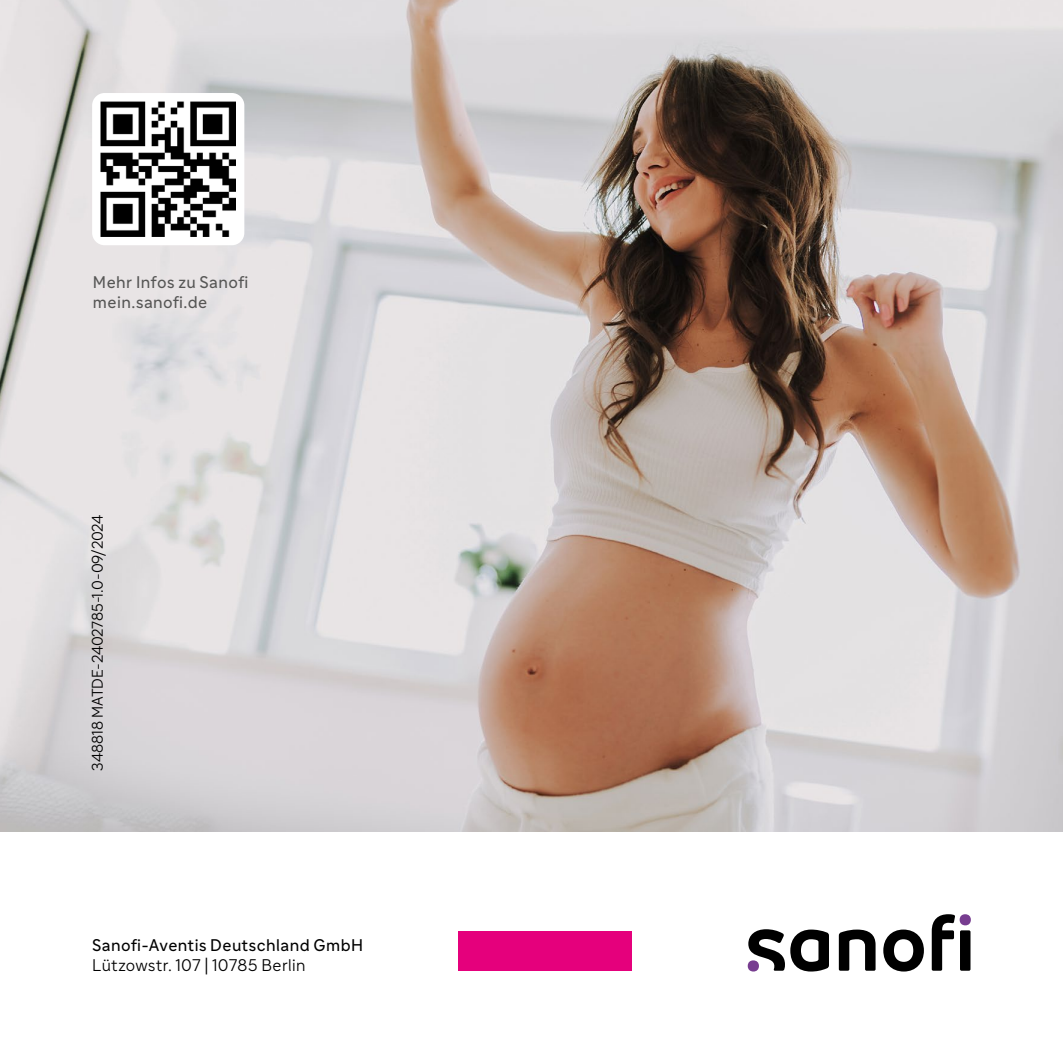
<style>
.page{position:relative;width:1063px;height:1063px;background:#fff}
.page>*{position:absolute;margin:0;border:0;box-sizing:border-box;transform-origin:0 0}
.t1{font:16.5px "Sanofi Sans";letter-spacing:.025em;color:#565655}
.t2{font:16.5px "Sanofi Sans";letter-spacing:.025em;color:#000}
.t3{font:300 16.5px "Sanofi Sans";letter-spacing:.025em;color:#000}
.t4{font:300 15px "Sanofi Sans";color:#000}
</style>
<div class="page">
<img style="left:0;top:0;width:1063px;height:831px">
<svg style="left:748px;top:929px;width:81px;height:43px"></svg>
<svg style="left:839px;top:930px;width:37px;height:41px"></svg>
<svg style="left:883px;top:930px;width:41px;height:42px"></svg>
<div style="left:960px;top:930px;width:10px;height:41px;background:#000;border-radius:2px"></div>
<svg style="left:932px;top:914px;width:23px;height:57px"></svg>
<div style="left:748px;top:960px;width:11px;height:12px;background:#773d90;border-radius:50%"></div>
<div style="left:960px;top:914px;width:11px;height:11px;background:#773d90;border-radius:50%"></div>
<div style="left:92px;top:93px;width:152px;height:152px;background:#fff;border-radius:12px"></div>
<img style="left:100px;top:101px;width:136px;height:136px">
<div style="left:458px;top:931px;width:173px;height:40px;background:#e5007c"></div>
<p class="t1" style="left:93px;top:272px;width:157px">Mehr Infos zu Sanofi</p>
<p class="t1" style="left:93px;top:292px;width:116px">mein.sanofi.de</p>
<p class="t4" style="left:89px;top:771px;width:257px;rotate:-90deg">348818 MATDE-2402785-1.0-09/2024</p>
<p class="t2" style="left:92px;top:935px;width:273px">Sanofi-Aventis Deutschland GmbH</p>
<p class="t3" style="left:92px;top:955px;width:215px">Lützowstr. 107 | 10785 Berlin</p>
</div>
